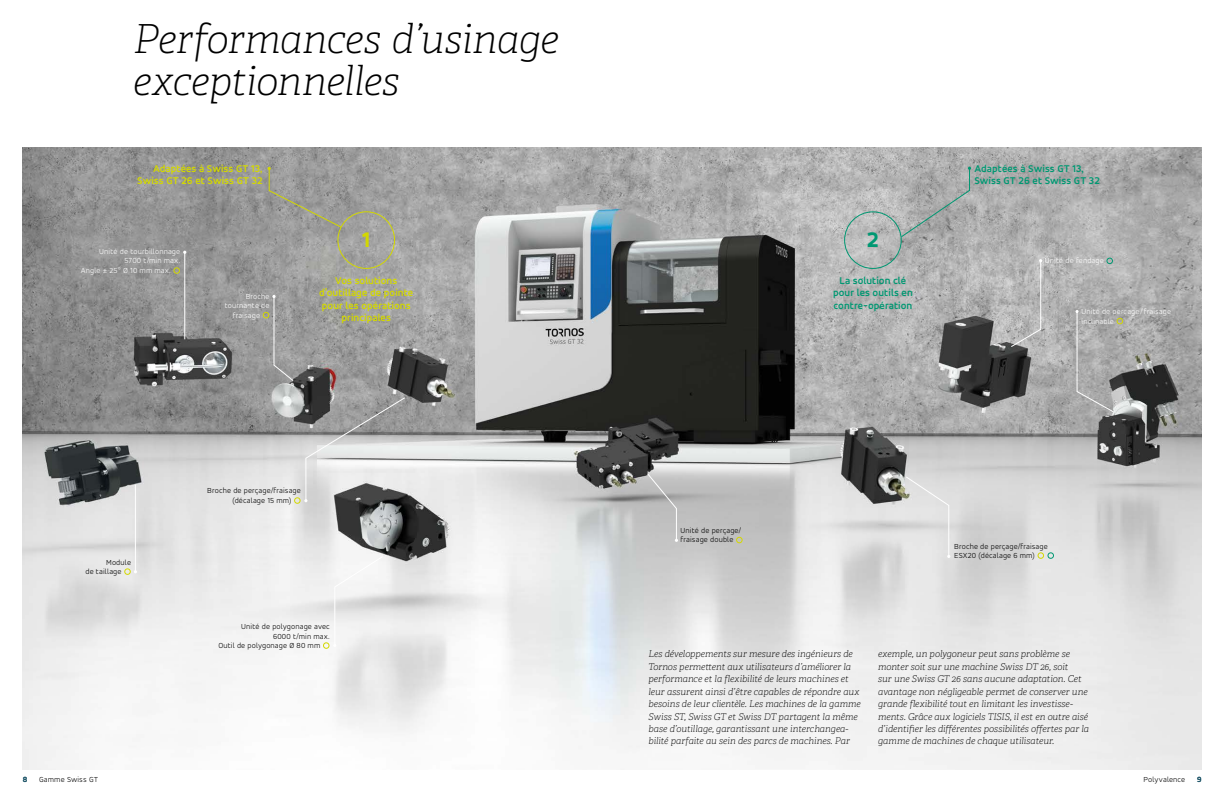
<style>
.page{position:relative;width:1224px;height:792px;background:#fff}
.page>*{position:absolute;margin:0;border:0;box-sizing:border-box;transform-origin:0 0}
.Pages_Headline_40_pt_-_black{font:italic 100 40px/42px "Tornos Adelle";letter-spacing:-.015em;color:#000}
.Quotes_-_36pt_Accord_Alternate_colored{font:800 22.4px "Tornos Accord Alt";color:#009872}
.Quotes_-_36pt_Accord_Alternate_colored-2{font:800 22.4px "Tornos Accord Alt";color:#d3d800}
.Paragraph_titles_10_5pt_-_colored{font:700 10.5px/12.4px "Tornos Accord Alt";letter-spacing:.005em;color:#d3d800;text-align:center}
.Paragraph_titles_10_5pt_-_colored-2{font:700 10.5px/12.4px "Tornos Accord Alt";letter-spacing:.005em;color:#009872;text-align:center}
.Quotes_-_36pt_Accord_Alternate_colored-3{font:700 10.5px/12.4px "Tornos Accord Alt";letter-spacing:.005em;color:#009872}
.Quotes_-_36pt_Accord_Alternate_colored-4{font:700 10.5px/12.4px "Tornos Accord Alt";letter-spacing:.005em;color:#d3d800;text-align:right}
.Copy_Text_9_3pt_-_black_-_left_aligned{font:italic 100 9.3px/12.4px "Tornos Adelle";letter-spacing:-.005em;color:#000}
.Photo_Caption_-_Accord_Alternate_8pt{font:300 8px/9.5px "Tornos Accord Alt";letter-spacing:.015em;color:#000;text-align:right}
.Photo_Caption_-_Accord_Alternate_8pt-2{font:300 8px/9.5px "Tornos Accord Alt";letter-spacing:.015em;color:#fff;text-align:right}
.Page_Numbers_-_Caption{font:300 8px "Tornos Accord Alt";letter-spacing:.015em;color:#000}
.t1{font:700 8px "Tornos Accord Alt";color:#20576a}
.s1{color:#d3d800}
.s2{color:#009872}
</style>
<div class="page">
<img style="left:23px;top:147px;width:1178px;height:622px">
<div style="left:844px;top:211px;width:58px;height:58px;border:1px solid #009872;border-radius:50%"></div>
<div style="left:337px;top:211px;width:58px;height:58px;border:1px solid #d3d800;border-radius:50%"></div>
<svg style="left:900px;top:167px;width:71px;height:71px;background:#a6aaa9"></svg>
<svg style="left:268px;top:167px;width:74px;height:61px;background:#9b9b96"></svg>
<hr style="left:184px;top:252px;width:1px;height:87px;background:#fff">
<hr style="left:135px;top:485px;width:1px;height:87px;background:#fff">
<svg style="left:647px;top:473px;width:31px;height:69px;background:#bebebe"></svg>
<svg style="left:272px;top:295px;width:22px;height:87px;background:#a0a0a0"></svg>
<svg style="left:1010px;top:259px;width:32px;height:89px;background:#b6b6b6"></svg>
<svg style="left:1075px;top:310px;width:40px;height:103px;background:#aaa"></svg>
<svg style="left:905px;top:476px;width:45px;height:82px;background:#e1e1e1"></svg>
<svg style="left:304px;top:397px;width:102px;height:105px;background:#b3b3b3"></svg>
<svg style="left:333px;top:556px;width:51px;height:91px"></svg>
<p class="Pages_Headline_40_pt_-_black" style="left:133px;top:18px;width:427px">Performances d’usinage exceptionnelles</p>
<p class="Quotes_-_36pt_Accord_Alternate_colored-4" style="left:137px;top:162px;width:127px">Adaptées à Swiss GT 13,<br>Swiss GT 26 et Swiss GT 32</p>
<p class="Quotes_-_36pt_Accord_Alternate_colored-3" style="left:974px;top:162px;width:127px">Adaptées à Swiss GT 13,<br>Swiss GT 26 et Swiss GT 32</p>
<p class="Quotes_-_36pt_Accord_Alternate_colored" style="left:867px;top:226px;width:14px">2</p>
<p class="Paragraph_titles_10_5pt_-_colored-2" style="left:833px;top:274px;width:81px">La solution clé pour les outils en contre-opération</p>
<p class="Quotes_-_36pt_Accord_Alternate_colored-2" style="left:360px;top:226px;width:10px">1</p>
<p class="Paragraph_titles_10_5pt_-_colored" style="left:319px;top:274px;width:96px">Vos solutions d’outillage de pointe pour les opérations principales</p>
<p class="Photo_Caption_-_Accord_Alternate_8pt-2" style="left:81px;top:246px;width:101px">Unité de tourbillonnage<br>5700 t/min max.<br>Angle ± 25° Ø 10 mm max. <span class="s1">●</span></p>
<p class="Photo_Caption_-_Accord_Alternate_8pt-2" style="left:1045px;top:256px;width:70px">Unité de fendage <span class="s2">●</span></p>
<p class="Photo_Caption_-_Accord_Alternate_8pt-2" style="left:1082px;top:307px;width:91px;text-align:left">Unité de perçage/fraisage inclinable <span class="s1">●</span></p>
<p class="Photo_Caption_-_Accord_Alternate_8pt-2" style="left:225px;top:291px;width:46px">Broche tournante de fraisage <span class="s1">●</span></p>
<p class="Photo_Caption_-_Accord_Alternate_8pt" style="left:85px;top:557px;width:47px">Module<br>de taillage <span class="s1">●</span></p>
<p class="Photo_Caption_-_Accord_Alternate_8pt" style="left:207px;top:486px;width:95px">Broche de perçage/fraisage</p>
<p class="Photo_Caption_-_Accord_Alternate_8pt" style="left:232px;top:495px;width:70px">(décalage 15 mm) <span class="s1">●</span></p>
<p class="Photo_Caption_-_Accord_Alternate_8pt" style="left:241px;top:622px;width:90px">Unité de polygonage avec<br>6000 t/min max.</p>
<p class="Photo_Caption_-_Accord_Alternate_8pt" style="left:218px;top:641px;width:113px">Outil de polygonage Ø 80 mm <span class="s1">●</span></p>
<p class="Photo_Caption_-_Accord_Alternate_8pt" style="left:681px;top:525px;width:64px;text-align:left">Unité de perçage/ fraisage double <span class="s1">●</span></p>
<p class="Photo_Caption_-_Accord_Alternate_8pt" style="left:954px;top:541px;width:102px;text-align:left">Broche de perçage/fraisage<br>ESX20 (décalage 6 mm) <span class="s1">●</span> <span class="s2">●</span></p>
<p class="Copy_Text_9_3pt_-_black_-_left_aligned" style="left:649px;top:648px;width:214px">Les développements sur mesure des ingénieurs de Tornos permettent aux utilisateurs d’améliorer la performance et la flexibilité de leurs machines et leur assurent ainsi d’être capables de répondre aux besoins de leur clientèle. Les machines de la gamme Swiss ST, Swiss GT et Swiss DT partagent la même base d’outillage, garantissant une interchangea&shy;bilité parfaite au sein des parcs de machines. Par</p>
<p class="Copy_Text_9_3pt_-_black_-_left_aligned" style="left:878px;top:648px;width:213px">exemple, un polygoneur peut sans problème se monter soit sur une machine Swiss DT 26, soit<br>sur une Swiss GT 26 sans aucune adaptation. Cet avantage non négligeable permet de conserver une grande flexibilité tout en limitant les investisse&shy;ments. Grâce aux logiciels TISIS, il est en outre aisé d’identifier les différentes possibilités offertes par la gamme de machines de chaque utilisateur.</p>
<p class="t1" style="left:23px;top:774px;width:6px">8</p>
<p class="Photo_Caption_-_Accord_Alternate_8pt" style="left:39px;top:774px;width:61px">Gamme Swiss GT</p>
<p class="t1" style="left:1197px;top:774px;width:6px">9</p>
<p class="Page_Numbers_-_Caption" style="left:1144px;top:774px;width:43px">Polyvalence</p>
</div>
